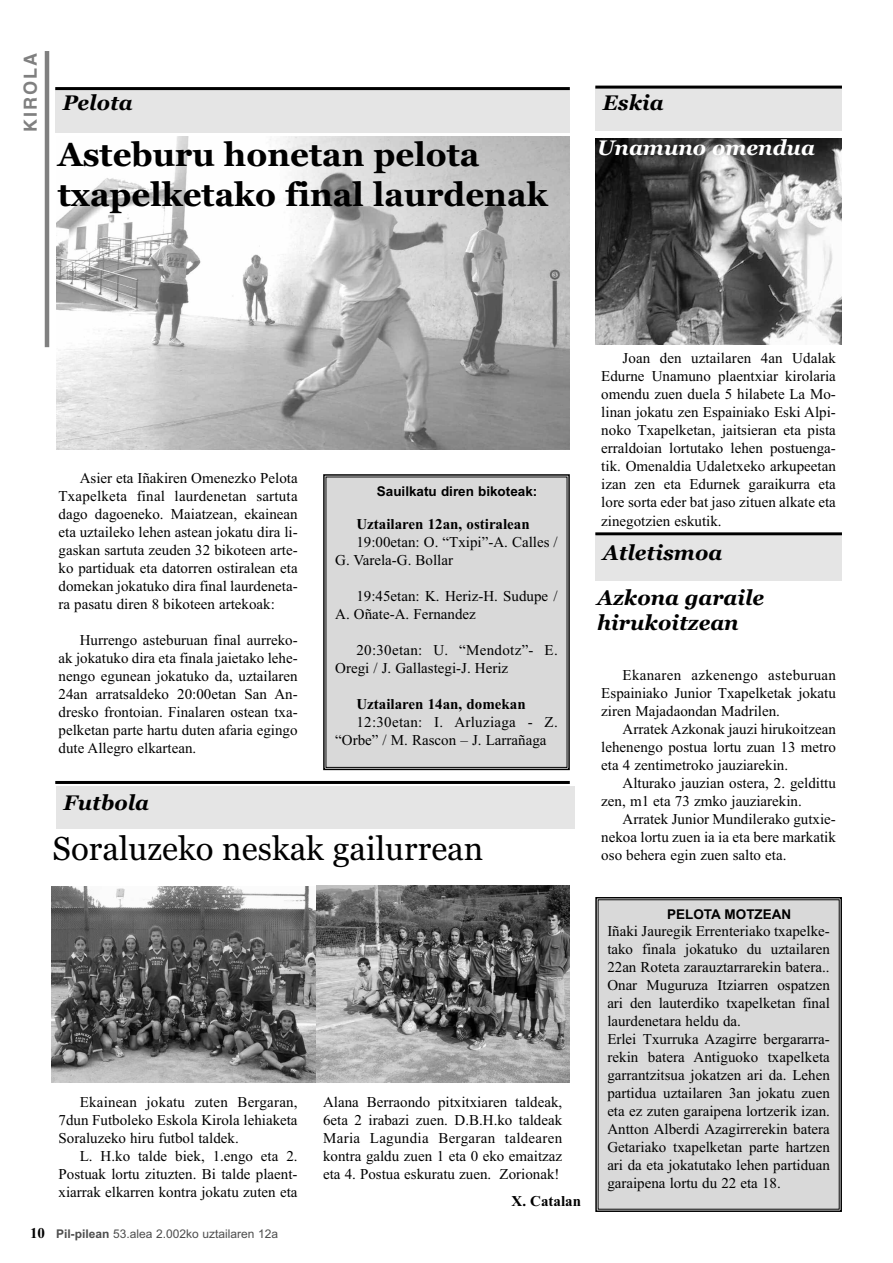
<style>
.page{position:relative;width:893px;height:1263px;background:#fff}
.page>*{position:absolute;margin:0;border:0;box-sizing:border-box;transform-origin:0 0}
.t1{font:700 33px "Georgia";color:#000}
.t2{font:33px "Georgia";color:#000}
.t3{font:italic 700 21px/25.2px "Georgia";color:#000}
.t4{font:italic 700 21px "Georgia";color:#fff}
.t5{font:700 18px "Helvetica";letter-spacing:.11em;color:#808080}
.t6{font:15px/18px "Times New Roman";color:#000;text-align:justify}
.t7{font:700 15px "Times New Roman";color:#000}
.t8{font:700 13.5px "Arial";color:#000}
.t9{font:12px "Arial";color:#4d4d4d}
.s1{font-family:"Times New Roman";font-weight:700;font-size:15px;color:#000}
.s2{font-weight:700}
</style>
<div class="page">
<hr style="left:45px;top:51px;width:4px;height:296px;background:#808080">
<div style="left:56px;top:786px;width:519px;height:43px;background:#e5e5e5"></div>
<hr style="left:55px;top:781px;width:515px;height:3px;background:#000">
<div style="left:55px;top:87px;width:515px;height:45px;background:#e5e5e5"></div>
<hr style="left:55px;top:87px;width:515px;height:3px;background:#000">
<div style="left:595px;top:87px;width:247px;height:44px;background:#e5e5e5"></div>
<hr style="left:595px;top:86px;width:247px;height:3px;background:#000">
<div style="left:595px;top:537px;width:247px;height:43px;background:#e5e5e5"></div>
<hr style="left:595px;top:532px;width:247px;height:3px;background:#000">
<div style="left:56px;top:150px;width:514px;height:306px;background:linear-gradient(to right,#fff,#fff)"></div>
<img style="left:56px;top:136px;width:514px;height:313px">
<img style="left:595px;top:139px;width:247px;height:205px">
<img style="left:51px;top:887px;width:266px;height:195px">
<img style="left:317px;top:885px;width:253px;height:197px">
<div style="left:326px;top:477px;width:241px;height:290px;background:#d9d9d9"></div>
<div style="left:323px;top:474px;width:247px;height:296px;border:2px solid #000"></div>
<div style="left:598px;top:900px;width:241px;height:309px;background:#d9d9d9"></div>
<div style="left:595px;top:897px;width:247px;height:315px;border:2px solid #000"></div>
<p class="t5" style="left:20px;top:132px;width:81px;rotate:-90deg">KIROLA</p>
<h2 class="t3" style="left:63px;top:91px;width:71px">Pelota</h2>
<h2 class="t3" style="left:603px;top:91px;width:63px">Eskia</h2>
<h1 class="t1" style="left:58px;top:136px;width:423px">Asteburu honetan pelota</h1>
<h2 class="t4" style="left:597px;top:136px;width:219px">Unamuno omendua</h2>
<h1 class="t1" style="left:58px;top:175px;width:491px">txapelketako final laurdenak</h1>
<p class="t6" style="left:59px;top:469px;width:241px;text-indent:21px">Asier eta Iñakiren Omenezko Pelota Txapelketa final laurdenetan sartuta dago dagoeneko. Maiatzean, ekainean eta uztaileko lehen astean jokatu dira li&shy;gaskan sartuta zeuden 32 bikoteen arte&shy;ko partiduak eta datorren ostiralean eta domekan jokatuko dira final laurdeneta&shy;ra pasatu diren 8 bikoteen artekoak:</p>
<p class="t6" style="left:59px;top:631px;width:241px;text-indent:21px">Hurrengo asteburuan final aurreko&shy;ak jokatuko dira eta finala jaietako lehe&shy;nengo egunean jokatuko da, uztailaren 24an arratsaldeko 20:00etan San An&shy;dresko frontoian. Finalaren ostean txa&shy;pelketan parte hartu duten afaria egingo dute Allegro elkartean.</p>
<h2 class="t3" style="left:64px;top:790px;width:87px">Futbola</h2>
<p class="t8" style="left:377px;top:483px;width:162px">Sauilkatu diren bikoteak:</p>
<p class="t7" style="left:356px;top:515px;width:175px">Uztailaren 12an, ostiralean</p>
<p class="t6" style="left:335px;top:533px;width:224px;text-indent:21px">19:00etan: O. “Txipi”-A. Calles /<br>G. Varela-G. Bollar</p>
<p class="t6" style="left:335px;top:587px;width:224px;text-indent:21px">19:45etan: K. Heriz-H. Sudupe /<br>A. Oñate-A. Fernandez</p>
<p class="t6" style="left:335px;top:641px;width:224px;text-indent:21px">20:30etan: u. “Mendotz”- E.<br>Oregi / J. Gallastegi-J. Heriz</p>
<p class="t7" style="left:356px;top:695px;width:171px">Uztailaren 14an, domekan</p>
<p class="t6" style="left:335px;top:713px;width:224px;text-indent:21px">12:30etan: I. Arluziaga - Z. “Orbe” / M. Rascon – J. larrañaga</p>
<h1 class="t2" style="left:53px;top:830px;width:432px">Soraluzeko neskak gailurrean</h1>
<p class="t6" style="left:601px;top:349px;width:236px;text-indent:21px">Joan den uztailaren 4an udalak Edurne unamuno plaentxiar kirolaria omendu zuen duela 5 hilabete la Mo&shy;linan jokatu zen Espainiako Eski Alpi&shy;noko Txapelketan, jaitsieran eta pista erraldoian lortutako lehen postuenga&shy;tik. Omenaldia udaletxeko arkupeetan izan zen eta Edurnek garaikurra eta lore sorta eder bat jaso zituen alkate eta zinegotzien eskutik.</p>
<h2 class="t3" style="left:603px;top:540px;width:121px">Atletismoa</h2>
<h2 class="t3" style="left:597px;top:585px;width:169px">Azkona garaile hirukoitzean</h2>
<p class="t6" style="left:601px;top:666px;width:236px;text-indent:21px">Ekanaren azkenengo asteburuan Espainiako Junior Txapelketak jokatu ziren Majadaondan Madrilen.</p>
<p class="t6" style="left:601px;top:720px;width:236px;text-indent:21px">Arratek Azkonak jauzi hirukoitzean lehenengo postua lortu zuan 13 metro eta 4 zentimetroko jauziarekin.</p>
<p class="t6" style="left:601px;top:774px;width:236px;text-indent:21px">Alturako jauzian ostera, 2. geldittu zen, m1 eta 73 zmko jauziarekin.</p>
<p class="t6" style="left:601px;top:810px;width:236px;text-indent:21px">Arratek Junior Mundilerako gutxie&shy;nekoa lortu zuen ia ia eta bere markatik oso behera egin zuen salto eta.</p>
<p class="t6" style="left:59px;top:1092px;width:241px;text-indent:21px">Ekainean jokatu zuten Bergaran, 7dun Futboleko Eskola Kirola lehiaketa Soraluzeko hiru futbol taldek.</p>
<p class="t6" style="left:59px;top:1146px;width:241px;text-indent:21px">l. H.ko talde biek, 1.engo eta 2.<br>Postuak lortu zituzten. Bi talde plaent&shy;xiarrak elkarren kontra jokatu zuten eta</p>
<p class="t6" style="left:323px;top:1092px;width:241px">Alana Berraondo pitxitxiaren taldeak, 6eta 2 irabazi zuen. D.B.H.ko taldeak Maria lagundia Bergaran taldearen kontra galdu zuen 1 eta 0 eko emaitzaz eta 4. Postua eskuratu zuen. Zorionak!</p>
<p class="t7" style="left:512px;top:1192px;width:71px">X. Catalan</p>
<p class="t8" style="left:667px;top:906px;width:126px">PELOTA MOTZEAN</p>
<p class="t6" style="left:607px;top:921px;width:224px;text-align:left">Iñaki Jauregik Errenteriako txapelke&shy;tako finala jokatuko du uztailaren 22an Roteta zarauztarrarekin batera..<br>Onar Muguruza Itziarren ospatzen ari den lauterdiko txapelketan final laurdenetara heldu da.<br>Erlei Txurruka Azagirre bergararra&shy;rekin batera Antiguoko txapelketa garrantzitsua jokatzen ari da. lehen partidua uztailaren 3an jokatu zuen eta ez zuten garaipena lortzerik izan.<br>Antton Alberdi Azagirrerekin batera Getariako txapelketan parte hartzen ari da eta jokatutako lehen partiduan garaipena lortu du 22 eta 18.</p>
<p class="t9" style="left:30px;top:1227px;width:250px"><span class="s1">10</span> <span class="s2">Pil-pilean</span> 53.alea 2.002ko uztailaren 12a</p>
</div>
